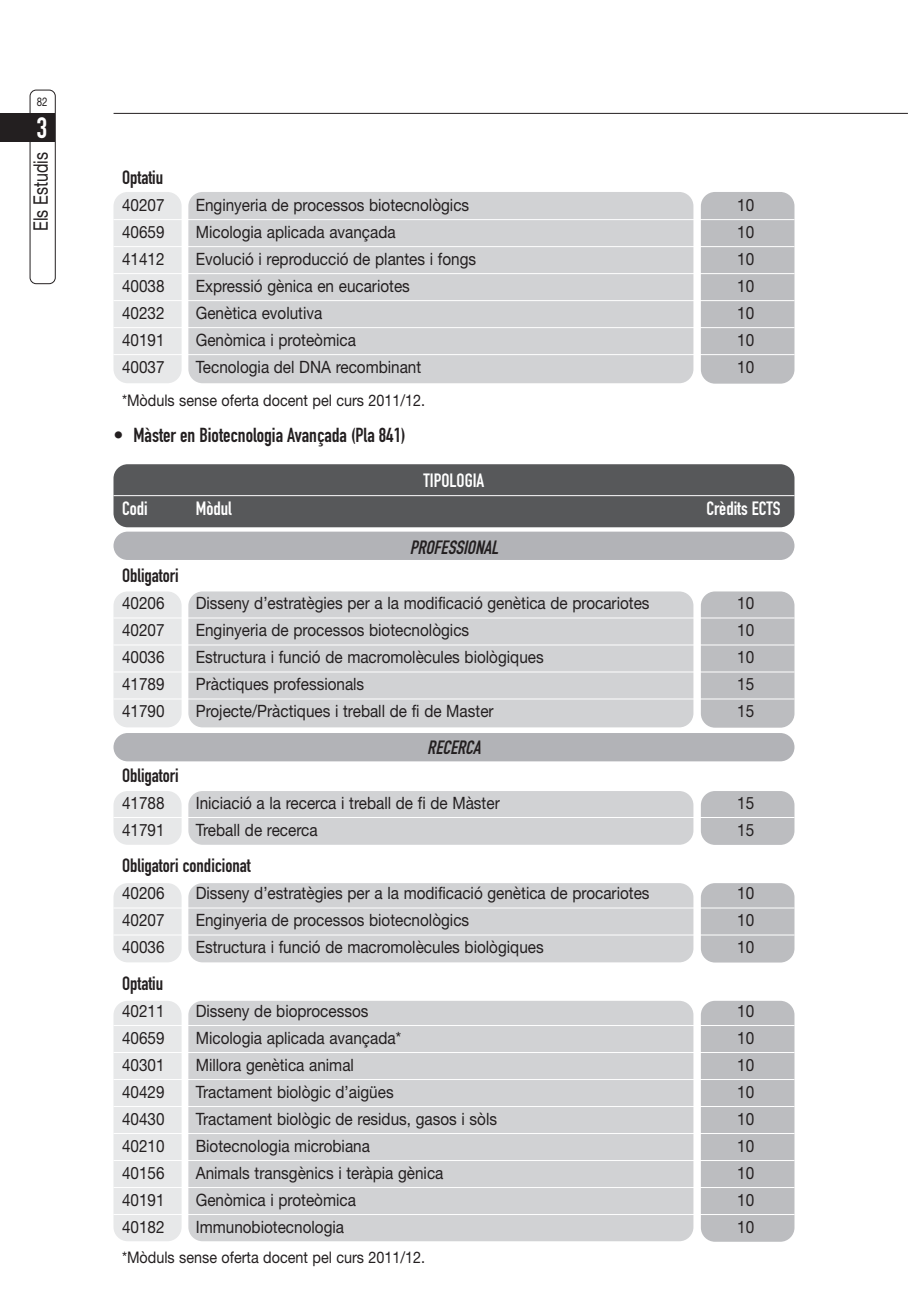
<style>
.page{position:relative;width:908px;height:1304px;background:#fff}
.page>*{position:absolute;margin:0;border:0;box-sizing:border-box;transform-origin:0 0}
.t1{font:29px "DIN Engschrift";color:#fff}
.t2{font:20px "DIN Engschrift";color:#231f20}
.t3{font:20px "Helvetica Neue";color:#231f20;scale:.8 1}
.t4{font:19px "DIN Engschrift";color:#231f20}
.t5{font:19px "DIN Engschrift";color:#fff}
.t6{font:italic 19px "DIN Engschrift";color:#231f20}
.t7{font:17px "Helvetica Neue";color:#231f20;scale:.9 1}
.t8{font:16px "Helvetica Neue";color:#231f20;scale:.9 1}
.t9{font:12px "Helvetica Neue";color:#231f20;scale:.8 1}
</style>
<div class="page">
<hr style="left:113px;top:113px;width:794px;height:1px;background:#231f20">
<div style="left:0;top:114px;width:55px;height:28px;background:#231f20"></div>
<div style="left:30px;top:90px;width:26px;height:194px;border:2px solid #231f20;border-radius:7px"></div>
<div style="left:700px;top:192px;width:94px;height:192px;background:#bcbdc0;border-radius:14px"></div>
<div style="left:113px;top:192px;width:68px;height:191px;background:#e7e8e9;border-radius:14px"></div>
<div style="left:188px;top:192px;width:505px;height:191px;background:#d1d2d4;border-radius:14px"></div>
<div style="left:700px;top:591px;width:94px;height:137px;background:#bcbdc0;border-radius:14px"></div>
<div style="left:113px;top:591px;width:68px;height:136px;background:#e7e8e9;border-radius:14px"></div>
<div style="left:188px;top:591px;width:505px;height:136px;background:#d1d2d4;border-radius:14px"></div>
<div style="left:700px;top:791px;width:94px;height:54px;background:#bcbdc0;border-radius:14px"></div>
<div style="left:113px;top:791px;width:68px;height:54px;background:#e7e8e9;border-radius:14px"></div>
<div style="left:188px;top:791px;width:505px;height:54px;background:#d1d2d4;border-radius:14px"></div>
<div style="left:700px;top:883px;width:94px;height:80px;background:#bcbdc0;border-radius:14px"></div>
<div style="left:113px;top:883px;width:68px;height:79px;background:#e7e8e9;border-radius:14px"></div>
<div style="left:188px;top:883px;width:505px;height:79px;background:#d1d2d4;border-radius:14px"></div>
<div style="left:700px;top:1001px;width:94px;height:241px;background:#bcbdc0;border-radius:14px"></div>
<div style="left:113px;top:1001px;width:68px;height:240px;background:#e7e8e9;border-radius:14px"></div>
<div style="left:188px;top:1001px;width:505px;height:240px;background:#d1d2d4;border-radius:14px"></div>
<div style="left:113px;top:532px;width:681px;height:28px;background:#b2b3b7;border-radius:14px"></div>
<div style="left:113px;top:733px;width:681px;height:28px;background:#b2b3b7;border-radius:14px"></div>
<div style="left:113px;top:464px;width:681px;height:63px;background:#57585a;border-radius:14px"></div>
<hr style="left:113px;top:219px;width:681px;height:1px;background:#fff">
<hr style="left:113px;top:246px;width:681px;height:1px;background:#fff">
<hr style="left:113px;top:273px;width:681px;height:1px;background:#fff">
<hr style="left:113px;top:300px;width:681px;height:1px;background:#fff">
<hr style="left:113px;top:327px;width:681px;height:1px;background:#fff">
<hr style="left:113px;top:354px;width:681px;height:1px;background:#fff">
<hr style="left:113px;top:495px;width:681px;height:1px;background:#fff">
<hr style="left:113px;top:617px;width:681px;height:1px;background:#fff">
<hr style="left:113px;top:644px;width:681px;height:1px;background:#fff">
<hr style="left:113px;top:671px;width:681px;height:1px;background:#fff">
<hr style="left:113px;top:698px;width:681px;height:1px;background:#fff">
<hr style="left:113px;top:817px;width:681px;height:1px;background:#fff">
<hr style="left:113px;top:907px;width:681px;height:1px;background:#fff">
<hr style="left:113px;top:934px;width:681px;height:1px;background:#fff">
<hr style="left:113px;top:1025px;width:681px;height:1px;background:#fff">
<hr style="left:113px;top:1052px;width:681px;height:1px;background:#fff">
<hr style="left:113px;top:1079px;width:681px;height:1px;background:#fff">
<hr style="left:113px;top:1106px;width:681px;height:1px;background:#fff">
<hr style="left:113px;top:1133px;width:681px;height:1px;background:#fff">
<hr style="left:113px;top:1160px;width:681px;height:1px;background:#fff">
<hr style="left:113px;top:1187px;width:681px;height:1px;background:#fff">
<hr style="left:113px;top:1214px;width:681px;height:1px;background:#fff">
<p class="t9" style="left:37px;top:97px;width:15px">82</p>
<h1 class="t1" style="left:37px;top:118px;width:12px">3</h1>
<p class="t3" style="left:34px;top:231px;width:100px;rotate:-90deg">Els Estudis</p>
<p class="t4" style="left:122px;top:170px;width:43px">Optatiu</p>
<p class="t7" style="left:122px;top:198px;width:49px">40207</p>
<p class="t7" style="left:196px;top:198px;width:305px">Enginyeria de processos biotecnològics</p>
<p class="t7" style="left:737px;top:198px;width:20px">10</p>
<p class="t7" style="left:122px;top:225px;width:49px">40659</p>
<p class="t7" style="left:196px;top:225px;width:223px">Micologia aplicada avançada</p>
<p class="t7" style="left:737px;top:225px;width:20px">10</p>
<p class="t7" style="left:122px;top:252px;width:49px">41412</p>
<p class="t7" style="left:196px;top:252px;width:313px">Evolució i reproducció de plantes i fongs</p>
<p class="t7" style="left:737px;top:252px;width:20px">10</p>
<p class="t7" style="left:122px;top:279px;width:49px">40038</p>
<p class="t7" style="left:196px;top:279px;width:239px">Expressió gènica en eucariotes</p>
<p class="t7" style="left:737px;top:279px;width:20px">10</p>
<p class="t7" style="left:122px;top:306px;width:49px">40232</p>
<p class="t7" style="left:196px;top:306px;width:142px">Genètica evolutiva</p>
<p class="t7" style="left:737px;top:306px;width:20px">10</p>
<p class="t7" style="left:122px;top:333px;width:49px">40191</p>
<p class="t7" style="left:196px;top:333px;width:179px">Genòmica i proteòmica</p>
<p class="t7" style="left:737px;top:333px;width:20px">10</p>
<p class="t7" style="left:122px;top:360px;width:49px">40037</p>
<p class="t7" style="left:196px;top:360px;width:252px">Tecnologia del DNA recombinant</p>
<p class="t7" style="left:737px;top:360px;width:20px">10</p>
<p class="t8" style="left:122px;top:395px;width:338px">*Mòduls sense oferta docent pel curs 2011/12.</p>
<p class="t2" style="left:113px;top:427px;width:293px">• Màster en Biotecnologia Avançada (Pla 841)</p>
<p class="t5" style="left:423px;top:473px;width:62px">TIPOLOGIA</p>
<p class="t5" style="left:122px;top:501px;width:27px">Codi</p>
<p class="t5" style="left:196px;top:501px;width:37px">Mòdul</p>
<p class="t5" style="left:706px;top:501px;width:76px">Crèdits ECTS</p>
<p class="t6" style="left:409px;top:540px;width:94px">PROFESSIONAL</p>
<p class="t4" style="left:122px;top:568px;width:58px">Obligatori</p>
<p class="t7" style="left:122px;top:597px;width:49px">40206</p>
<p class="t7" style="left:196px;top:597px;width:505px">Disseny d’estratègies per a la modificació genètica de procariotes</p>
<p class="t7" style="left:737px;top:597px;width:20px">10</p>
<p class="t7" style="left:122px;top:624px;width:49px">40207</p>
<p class="t7" style="left:196px;top:624px;width:305px">Enginyeria de processos biotecnològics</p>
<p class="t7" style="left:737px;top:624px;width:20px">10</p>
<p class="t7" style="left:122px;top:651px;width:49px">40036</p>
<p class="t7" style="left:196px;top:651px;width:388px">Estructura i funció de macromolècules biològiques</p>
<p class="t7" style="left:737px;top:651px;width:20px">10</p>
<p class="t7" style="left:122px;top:678px;width:49px">41789</p>
<p class="t7" style="left:196px;top:678px;width:189px">Pràctiques professionals</p>
<p class="t7" style="left:737px;top:678px;width:20px">15</p>
<p class="t7" style="left:122px;top:705px;width:49px">41790</p>
<p class="t7" style="left:196px;top:705px;width:332px">Projecte/Pràctiques i treball de fi de Master</p>
<p class="t7" style="left:737px;top:705px;width:20px">15</p>
<p class="t6" style="left:427px;top:740px;width:55px">RECERCA</p>
<p class="t4" style="left:122px;top:768px;width:58px">Obligatori</p>
<p class="t7" style="left:122px;top:796px;width:49px">41788</p>
<p class="t7" style="left:196px;top:796px;width:339px">Iniciació a la recerca i treball de fi de Màster</p>
<p class="t7" style="left:737px;top:796px;width:20px">15</p>
<p class="t7" style="left:122px;top:823px;width:49px">41791</p>
<p class="t7" style="left:196px;top:823px;width:137px">Treball de recerca</p>
<p class="t7" style="left:737px;top:823px;width:20px">15</p>
<p class="t4" style="left:122px;top:858px;width:130px">Obligatori condicionat</p>
<p class="t7" style="left:122px;top:887px;width:49px">40206</p>
<p class="t7" style="left:196px;top:887px;width:505px">Disseny d’estratègies per a la modificació genètica de procariotes</p>
<p class="t7" style="left:737px;top:887px;width:20px">10</p>
<p class="t7" style="left:122px;top:914px;width:49px">40207</p>
<p class="t7" style="left:196px;top:914px;width:305px">Enginyeria de processos biotecnològics</p>
<p class="t7" style="left:737px;top:914px;width:20px">10</p>
<p class="t7" style="left:122px;top:941px;width:49px">40036</p>
<p class="t7" style="left:196px;top:941px;width:388px">Estructura i funció de macromolècules biològiques</p>
<p class="t7" style="left:737px;top:941px;width:20px">10</p>
<p class="t4" style="left:122px;top:976px;width:43px">Optatiu</p>
<p class="t7" style="left:122px;top:1004px;width:49px">40211</p>
<p class="t7" style="left:196px;top:1004px;width:193px">Disseny de bioprocessos</p>
<p class="t7" style="left:737px;top:1004px;width:20px">10</p>
<p class="t7" style="left:122px;top:1031px;width:49px">40659</p>
<p class="t7" style="left:196px;top:1031px;width:229px">Micologia aplicada avançada*</p>
<p class="t7" style="left:737px;top:1031px;width:20px">10</p>
<p class="t7" style="left:122px;top:1058px;width:49px">40301</p>
<p class="t7" style="left:196px;top:1058px;width:177px">Millora genètica animal</p>
<p class="t7" style="left:737px;top:1058px;width:20px">10</p>
<p class="t7" style="left:122px;top:1085px;width:49px">40429</p>
<p class="t7" style="left:196px;top:1085px;width:221px">Tractament biològic d’aigües</p>
<p class="t7" style="left:737px;top:1085px;width:20px">10</p>
<p class="t7" style="left:122px;top:1112px;width:49px">40430</p>
<p class="t7" style="left:196px;top:1112px;width:336px">Tractament biològic de residus, gasos i sòls</p>
<p class="t7" style="left:737px;top:1112px;width:20px">10</p>
<p class="t7" style="left:122px;top:1139px;width:49px">40210</p>
<p class="t7" style="left:196px;top:1139px;width:195px">Biotecnologia microbiana</p>
<p class="t7" style="left:737px;top:1139px;width:20px">10</p>
<p class="t7" style="left:122px;top:1166px;width:49px">40156</p>
<p class="t7" style="left:196px;top:1166px;width:276px">Animals transgènics i teràpia gènica</p>
<p class="t7" style="left:737px;top:1166px;width:20px">10</p>
<p class="t7" style="left:122px;top:1193px;width:49px">40191</p>
<p class="t7" style="left:196px;top:1193px;width:179px">Genòmica i proteòmica</p>
<p class="t7" style="left:737px;top:1193px;width:20px">10</p>
<p class="t7" style="left:122px;top:1220px;width:49px">40182</p>
<p class="t7" style="left:196px;top:1220px;width:166px">Immunobiotecnologia</p>
<p class="t7" style="left:737px;top:1220px;width:20px">10</p>
<p class="t8" style="left:122px;top:1252px;width:338px">*Mòduls sense oferta docent pel curs 2011/12.</p>
</div>
